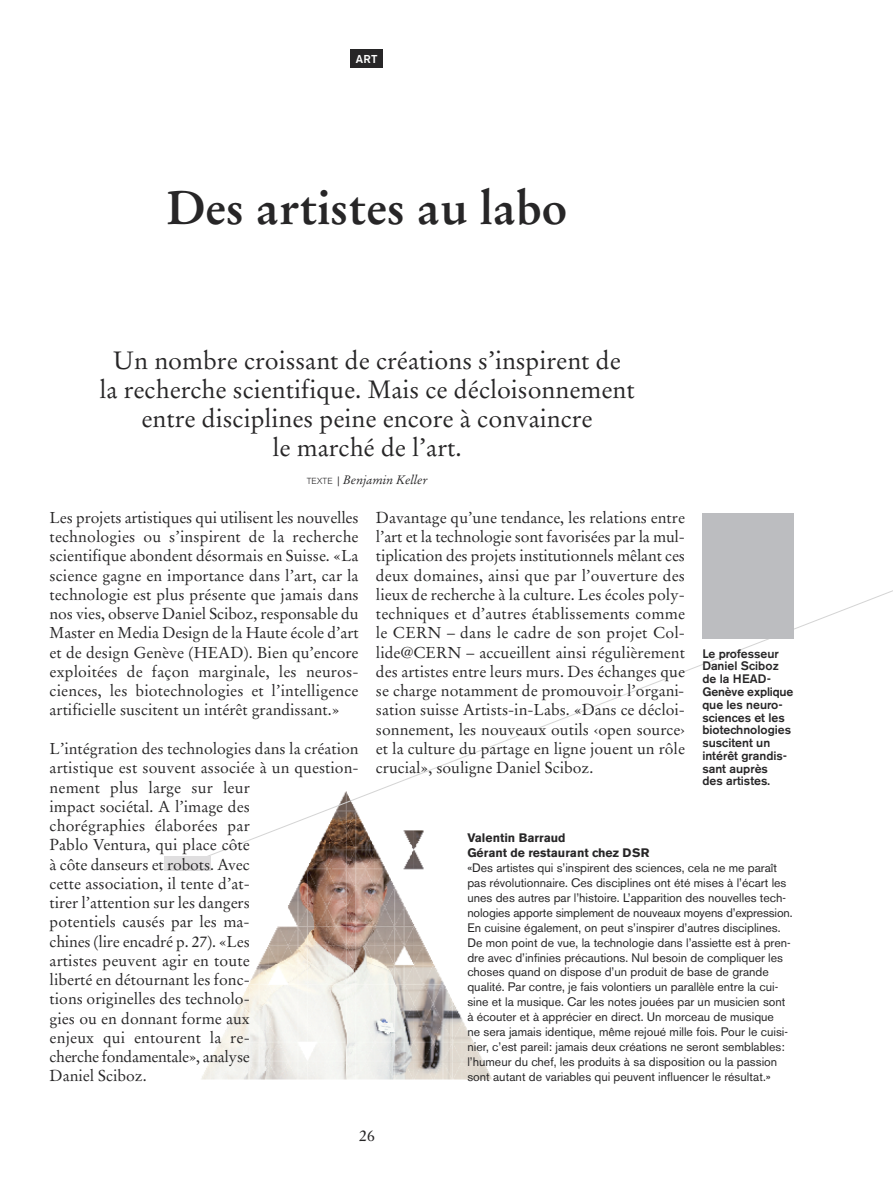
<style>
.page{position:relative;width:893px;height:1191px;background:#fff}
.page>*{position:absolute;margin:0;border:0;box-sizing:border-box;transform-origin:0 0}
.t1{font:700 46.38px "Stempel Garamond";color:#272627}
.t2{font:25.03px/28.9px "Stempel Garamond";color:#272627;text-align:center}
.t3{font:15.75px/19.2px "Stempel Garamond";color:#272627;text-align:justify}
.t4{font:12.25px/14.9px "Akzidenz Grotesk BE";color:#272627}
.t5{font:500 12.25px/12.8px "Akzidenz Grotesk BE";color:#272627}
.t6{font:700 12.25px/14.9px "Akzidenz Grotesk BE";color:#272627}
.t7{font:italic 12.25px "Stempel Garamond";color:#272627}
.t8{font:500 11.38px "Akzidenz Grotesk BE";color:#fff}
.s1{font-family:"Akzidenz Grotesk BE";font-weight:300;font-style:normal;font-size:8.75px}
.s2{font-style:normal}
</style>
<div class="page">
<img style="left:201px;top:49px;width:291px;height:1031px">
<svg style="left:201px;top:310px;width:692px;height:554px"></svg>
<div style="left:164px;top:856px;width:47px;height:15px;background:#dfdedf"></div>
<div style="left:350px;top:50px;width:33px;height:18px;background:#272627"></div>
<div style="left:702px;top:513px;width:92px;height:125px;background:#bcbdc0"></div>
<p class="t8" style="left:356px;top:55px;width:23px">ART</p>
<h1 class="t1" style="left:167px;top:180px;width:402px">Des artistes au labo</h1>
<h2 class="t2" style="left:99px;top:346px;width:537px">Un nombre croissant de créations s’inspirent de<br>la recherche scientifique. Mais ce décloisonnement entre disciplines peine encore à convaincre<br>le marché de l’art.</h2>
<p class="t7" style="left:307px;top:472px;width:122px"><span class="s1">TEXTE</span> <span class="s2">|</span> Benjamin Keller</p>
<p class="t3" style="left:50px;top:508px;width:310px">Les projets artistiques qui utilisent les nouvelles technologies ou s’inspirent de la recherche scientifique abondent désormais en Suisse. «La science gagne en importance dans l’art, car la technologie est plus présente que jamais dans nos vies, observe Daniel Sciboz, responsable du Master en Media Design de la Haute école d’art et de design Genève (HEAD). Bien qu’encore exploitées de façon marginale, les neuros&shy;ciences, les biotechnologies et l’intelligence artificielle suscitent un intérêt grandissant.»</p>
<p class="t3" style="left:50px;top:739px;width:310px;text-align:left">L’intégration des technologies dans la création artistique est souvent associée à un question&shy;nement plus large sur leur<br>impact sociétal. A l’image des<br>chorégraphies élaborées par<br>Pablo Ventura, qui place côte<br>à côte danseurs et robots. Avec<br>cette association, il tente d’at-<br>tirer l’attention sur les dangers<br>potentiels causés par les ma-<br>chines (lire encadré p. 27). «Les<br>artistes peuvent agir en toute<br>liberté en détournant les fonc-<br>tions originelles des technolo-<br>gies ou en donnant forme aux<br>enjeux qui entourent la re-<br>cherche fondamentale», analyse<br>Daniel Sciboz.</p>
<p class="t3" style="left:376px;top:508px;width:310px">Davantage qu’une tendance, les relations entre l’art et la technologie sont favorisées par la mul&shy;tiplication des projets institutionnels mêlant ces deux domaines, ainsi que par l’ouverture des lieux de recherche à la culture. Les écoles poly&shy;techniques et d’autres établissements comme le CERN – dans le cadre de son projet Col&shy;lide@CERN – accueillent ainsi régulièrement des artistes entre leurs murs. Des échanges que se charge notamment de promouvoir l’organi&shy;sation suisse Artists-in-Labs. «Dans ce décloi&shy;sonnement, les nouveaux outils ‹open source› et la culture du partage en ligne jouent un rôle crucial», souligne Daniel Sciboz.</p>
<p class="t5" style="left:702px;top:648px;width:93px">Le professeur<br>Daniel Sciboz de la HEAD-<br>Genève explique que les neuro&shy;sciences et les biotechnologies suscitent un intérêt grandis&shy;sant auprès<br>des artistes.</p>
<p class="t6" style="left:467px;top:831px;width:184px">Valentin Barraud<br>Gérant de restaurant chez DSR</p>
<p class="t4" style="left:467px;top:862px;width:327px">«Des artistes qui s’inspirent des sciences, cela ne me paraît pas révolutionnaire. Ces disciplines ont été mises à l’écart les unes des autres par l’histoire. L’apparition des nouvelles tech&shy;nologies apporte simplement de nouveaux moyens d’expression.<br>En cuisine également, on peut s’inspirer d’autres disciplines.<br>De mon point de vue, la technologie dans l’assiette est à pren&shy;dre avec d’infinies précautions. Nul besoin de compliquer les choses quand on dispose d’un produit de base de grande qualité. Par contre, je fais volontiers un parallèle entre la cui&shy;sine et la musique. Car les notes jouées par un musicien sont à écouter et à apprécier en direct. Un morceau de musique<br>ne sera jamais identique, même rejoué mille fois. Pour le cuisi&shy;nier, c’est pareil: jamais deux créations ne seront semblables: l’humeur du chef, les produits à sa disposition ou la passion sont autant de variables qui peuvent influencer le résultat.»</p>
<p class="t3" style="left:359px;top:1126px;width:17px">26</p>
</div>
